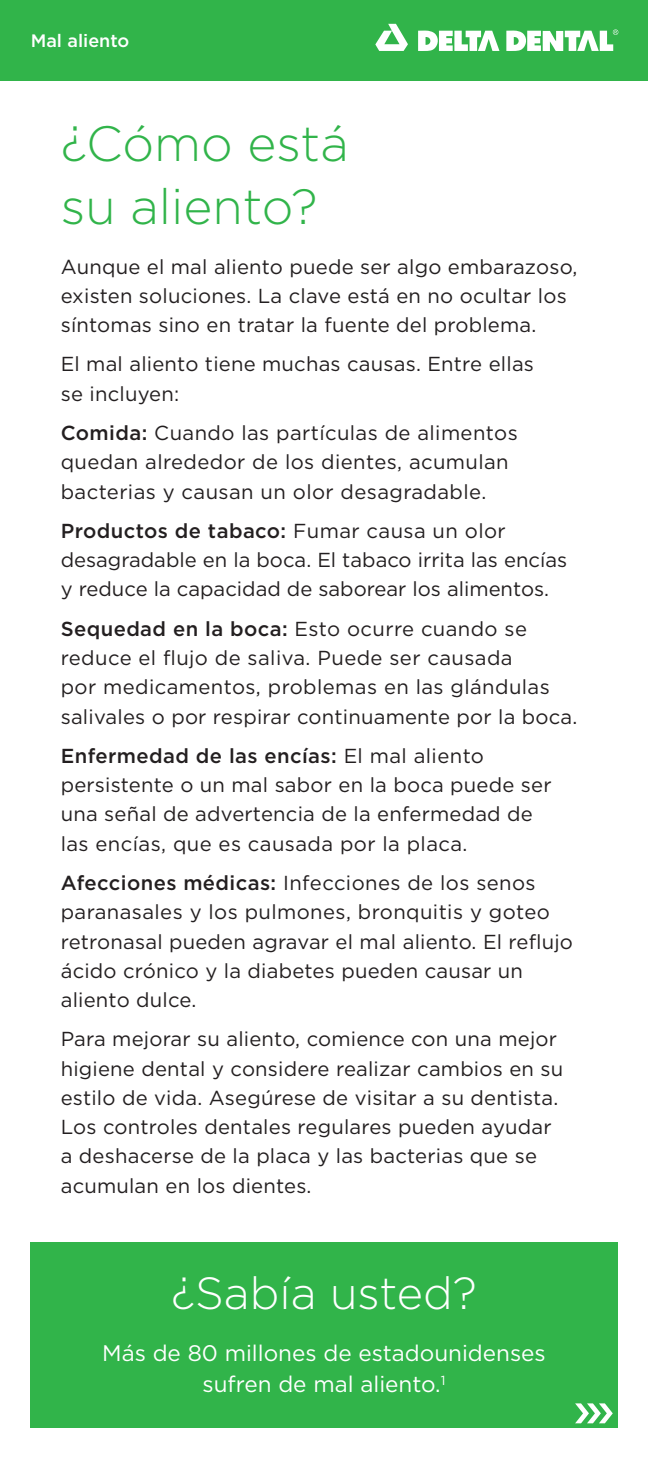
<style>
.page{position:relative;width:648px;height:1458px;background:#fff}
.page>*{position:absolute;margin:0;border:0;box-sizing:border-box;transform-origin:0 0}
.Headline{font:300 49.5px/63px "Gotham";color:#31b44a}
.Did_you_know_headlin{font:300 45px "Gotham";color:#fff}
.Did_you_know_body_te{font:22.5px/31.5px "Gotham";color:#fff;text-align:center}
.Body_copy{font:20.25px/29.2px "Gotham";letter-spacing:.01em;color:#231f20}
.Category_Label{font:500 18px "Gotham";color:#fff}
.s1{font-weight:500}
</style>
<div class="page">
<div style="left:0;top:0;width:648px;height:81px;background:#31b44a"></div>
<svg style="left:375px;top:24px;width:33px;height:26px"></svg>
<svg style="left:418px;top:31px;width:81px;height:19px"></svg>
<svg style="left:506px;top:29px;width:112px;height:21px"></svg>
<div style="left:30px;top:1243px;width:588px;height:185px;background:#31b44a"></div>
<svg style="left:575px;top:1403px;width:38px;height:20px"></svg>
<p class="Category_Label" style="left:31px;top:29px;width:100px">Mal aliento</p>
<p class="Headline" style="left:61px;top:111px;width:290px">¿Cómo está su aliento?</p>
<p class="Body_copy" style="left:61px;top:251px;width:518px">Aunque el mal aliento puede ser algo embarazoso, existen soluciones. La clave está en no ocultar los síntomas sino en tratar la fuente del problema.</p>
<p class="Body_copy" style="left:61px;top:349px;width:475px">El mal aliento tiene muchas causas. Entre ellas se incluyen:</p>
<p class="Body_copy" style="left:61px;top:418px;width:459px"><span class="s1">Comida:</span> Cuando las partículas de alimentos quedan alrededor de los dientes, acumulan bacterias y causan un olor desagradable.</p>
<p class="Body_copy" style="left:61px;top:516px;width:508px"><span class="s1">Productos de tabaco:</span> Fumar causa un olor desagradable en la boca. El tabaco irrita las encías y reduce la capacidad de saborear los alimentos.</p>
<p class="Body_copy" style="left:61px;top:614px;width:518px"><span class="s1">Sequedad en la boca:</span> Esto ocurre cuando se reduce el flujo de saliva. Puede ser causada<br>por medicamentos, problemas en las glándulas salivales o por respirar continuamente por la boca.</p>
<p class="Body_copy" style="left:61px;top:741px;width:492px"><span class="s1">Enfermedad de las encías:</span> El mal aliento persistente o un mal sabor en la boca puede ser una señal de advertencia de la enfermedad de las encías, que es causada por la placa.</p>
<p class="Body_copy" style="left:61px;top:868px;width:514px"><span class="s1">Afecciones médicas:</span> Infecciones de los senos paranasales y los pulmones, bronquitis y goteo retronasal pueden agravar el mal aliento. El reflujo ácido crónico y la diabetes pueden causar un aliento dulce.</p>
<p class="Body_copy" style="left:61px;top:1024px;width:504px">Para mejorar su aliento, comience con una mejor higiene dental y considere realizar cambios en su estilo de vida. Asegúrese de visitar a su dentista.<br>Los controles dentales regulares pueden ayudar a deshacerse de la placa y las bacterias que se acumulan en los dientes.</p>
<p class="Did_you_know_headlin" style="left:171px;top:1265px;width:307px">¿Sabía usted?</p>
<p class="Did_you_know_body_te" style="left:102px;top:1336px;width:445px">Más de 80 millones de estadounidenses sufren de mal aliento.<sup>1</sup></p>
</div>
